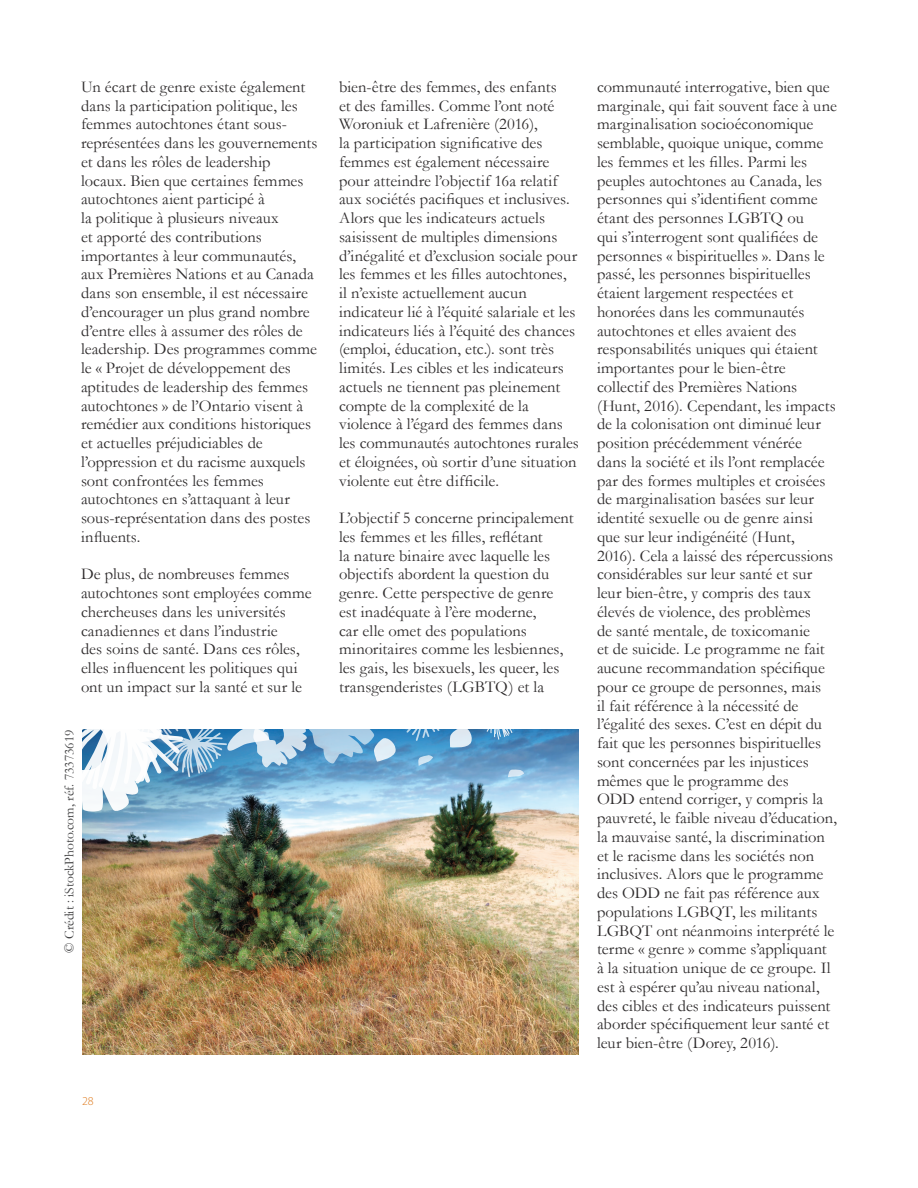
<style>
.page{position:relative;width:918px;height:1188px;background:#fff}
.page>*{position:absolute;margin:0;border:0;box-sizing:border-box;transform-origin:0 0}
.t1{font:16.5px/18.8px "Garamond";color:#2e2b2c}
.t2{font:13.5px "Garamond";color:#3e3e3f}
.t3{font:300 12px "Myriad Pro";color:#de791b}
</style>
<div class="page">
<img style="left:82px;top:729px;width:497px;height:325px">
<svg style="left:82px;top:792px;width:164px;height:25px"></svg>
<svg style="left:82px;top:729px;width:442px;height:63px;background:#87b5d6"></svg>
<p class="t1" style="left:81px;top:77px;width:238px">Un écart de genre existe également dans la participation politique, les femmes autochtones étant sous&shy;représentées dans les gouvernements et dans les rôles de leadership locaux. Bien que certaines femmes autochtones aient participé à<br>la politique à plusieurs niveaux<br>et apporté des contributions importantes à leur communautés, aux Premières Nations et au Canada dans son ensemble, il est nécessaire d’encourager un plus grand nombre d’entre elles à assumer des rôles de leadership. Des programmes comme le « Projet de développement des aptitudes de leadership des femmes autochtones » de l’Ontario visent à remédier aux conditions historiques et actuelles préjudiciables de l’oppression et du racisme auxquels sont confrontées les femmes autochtones en s’attaquant à leur sous-représentation dans des postes influents.</p>
<p class="t1" style="left:81px;top:564px;width:232px">De plus, de nombreuses femmes autochtones sont employées comme chercheuses dans les universités canadiennes et dans l’industrie<br>des soins de santé. Dans ces rôles, elles influencent les politiques qui ont un impact sur la santé et sur le</p>
<p class="t2" style="left:60px;top:953px;width:224px;rotate:-90deg">© Crédit : iStockPhoto.com, réf. 73373619</p>
<p class="t3" style="left:82px;top:1095px;width:13px">28</p>
<p class="t1" style="left:339px;top:77px;width:242px">bien-être des femmes, des enfants<br>et des familles. Comme l’ont noté Woroniuk et Lafrenière (2016),<br>la participation significative des femmes est également nécessaire pour atteindre l’objectif 16a relatif aux sociétés pacifiques et inclusives.<br>Alors que les indicateurs actuels saisissent de multiples dimensions d’inégalité et d’exclusion sociale pour les femmes et les filles autochtones,<br>il n’existe actuellement aucun indicateur lié à l’équité salariale et les indicateurs liés à l’équité des chances (emploi, éducation, etc.). sont très limités. Les cibles et les indicateurs actuels ne tiennent pas pleinement compte de la complexité de la violence à l’égard des femmes dans les communautés autochtones rurales et éloignées, où sortir d’une situation violente eut être difficile.</p>
<p class="t1" style="left:339px;top:508px;width:236px">L’objectif 5 concerne principalement les femmes et les filles, reflétant<br>la nature binaire avec laquelle les objectifs abordent la question du genre. Cette perspective de genre est inadéquate à l’ère moderne,<br>car elle omet des populations minoritaires comme les lesbiennes, les gais, les bisexuels, les queer, les transgenderistes (LGBTQ) et la</p>
<p class="t1" style="left:597px;top:77px;width:242px">communauté interrogative, bien que marginale, qui fait souvent face à une marginalisation socioéconomique semblable, quoique unique, comme les femmes et les filles. Parmi les peuples autochtones au Canada, les personnes qui s’identifient comme étant des personnes LGBTQ ou<br>qui s’interrogent sont qualifiées de personnes « bispirituelles ». Dans le passé, les personnes bispirituelles étaient largement respectées et honorées dans les communautés autochtones et elles avaient des responsabilités uniques qui étaient importantes pour le bien-être collectif des Premières Nations (Hunt, 2016). Cependant, les impacts de la colonisation ont diminué leur position précédemment vénérée<br>dans la société et ils l’ont remplacée par des formes multiples et croisées de marginalisation basées sur leur identité sexuelle ou de genre ainsi que sur leur indigénéité (Hunt, 2016). Cela a laissé des répercussions considérables sur leur santé et sur leur bien-être, y compris des taux élevés de violence, des problèmes<br>de santé mentale, de toxicomanie<br>et de suicide. Le programme ne fait aucune recommandation spécifique pour ce groupe de personnes, mais<br>il fait référence à la nécessité de l’égalité des sexes. C’est en dépit du fait que les personnes bispirituelles sont concernées par les injustices mêmes que le programme des<br>ODD entend corriger, y compris la pauvreté, le faible niveau d’éducation, la mauvaise santé, la discrimination et le racisme dans les sociétés non inclusives. Alors que le programme des ODD ne fait pas référence aux populations LGBQT, les militants LGBQT ont néanmoins interprété le terme « genre » comme s’appliquant à la situation unique de ce groupe. Il est à espérer qu’au niveau national, des cibles et des indicateurs puissent aborder spécifiquement leur santé et leur bien-être (Dorey, 2016).</p>
</div>
